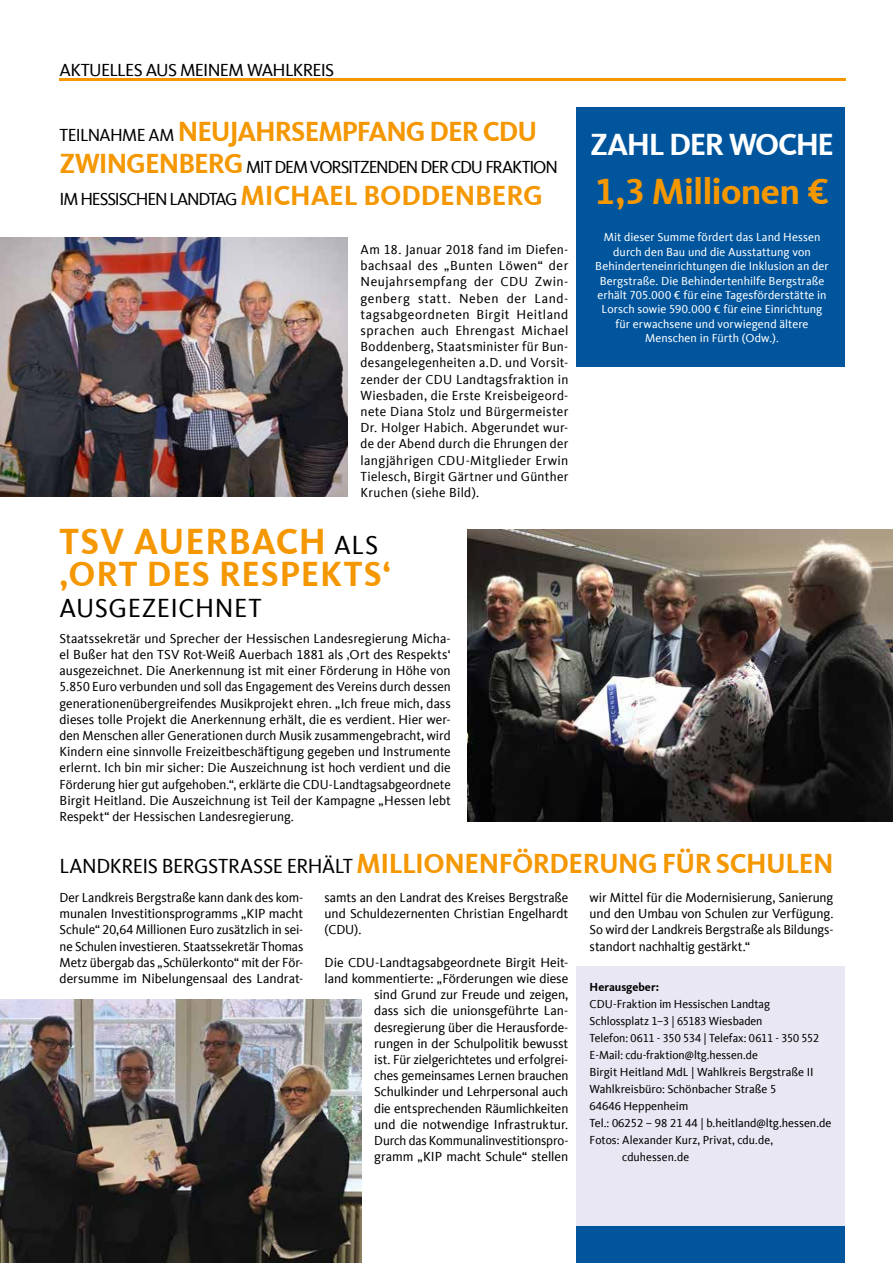
<style>
.page{position:relative;width:893px;height:1263px;background:#fff}
.page>*{position:absolute;margin:0;border:0;box-sizing:border-box;transform-origin:0 0}
.t1{font:700 37.5px "CDU Kievit Tab";letter-spacing:.02em;color:#f49700}
.t2{font:700 37.5px "CDU Kievit Tab";letter-spacing:-.005em;color:#f49700}
.t3{font:700 36px "CDU Kievit Tab";letter-spacing:.025em;color:#f49700}
.t4{font:700 31.5px "CDU Kievit Tab";letter-spacing:-.045em;color:#fff}
.t5{font:700 28.5px "CDU Kievit Tab";letter-spacing:-.025em;color:#f49700}
.t6{font:27px "CDU Kievit Tab";letter-spacing:.025em;color:#000}
.t7{font:18px/32.4px "CDU Kievit Tab";letter-spacing:-.065em;color:#000}
.t8{font:18px "CDU Kievit Tab";letter-spacing:-.035em;color:#000}
.t9{font:13.5px/16.2px "CDU Kievit Tab";letter-spacing:-.005em;color:#000;text-align:justify}
.t10{font:12px "CDU Kievit Tab";color:#000}
.t11{font:12px/14.4px "CDU Kievit Tab";letter-spacing:.005em;color:#fff;text-align:center}
.t12{font:700 12px "CDU Kievit Tab";color:#000}
.s1{font-weight:400;font-size:18px;color:#000}
.s2{font-weight:700;font-size:28.5px;color:#f49700}
.s3{font-weight:400;font-size:27px;color:#000}
.s4{font-weight:400;font-size:21px;color:#000}
</style>
<div class="page">
<hr style="left:60px;top:78px;width:786px;height:2px;background:#f49700">
<div style="left:577px;top:1226px;width:268px;height:37px;background:#00559d"></div>
<div style="left:577px;top:967px;width:268px;height:259px;background:#e8e7f3"></div>
<img style="left:0;top:238px;width:348px;height:259px">
<img style="left:0;top:999px;width:361px;height:264px">
<img style="left:468px;top:530px;width:425px;height:291px">
<div style="left:577px;top:107px;width:268px;height:260px;background:#00559d"></div>
<h3 class="t8" style="left:60px;top:60px;width:276px">AKTUELLES AUS MEINEM WAHLKREIS</h3>
<h3 class="t5" style="left:60px;top:114px;width:479px"><span class="s1">TEILNAHME AM</span> NEUJAHRSEMPFANG DER CDU</h3>
<h3 class="t7" style="left:60px;top:151px;width:500px"><span class="s2">ZWINGENBERG</span> MIT DEM VORSITZENDEN DER CDU FRAKTION<br>IM HESSISCHEN LANDTAG <span class="s2">MICHAEL BODDENBERG</span></h3>
<p class="t9" style="left:361px;top:241px;width:209px">Am 18. Januar 2018 fand im Diefen&shy;bachsaal des „Bunten Löwen“ der Neujahrsempfang der CDU Zwin&shy;genberg statt. Neben der Land&shy;tagsabgeordneten Birgit Heitland sprachen auch Ehrengast Michael Boddenberg, Staatsminister für Bun&shy;desangelegenheiten a.D. und Vorsit&shy;zender der CDU Landtagsfraktion in Wiesbaden, die Erste Kreisbeigeord&shy;nete Diana Stolz und Bürgermeister Dr. Holger Habich. Abgerundet wur&shy;de der Abend durch die Ehrungen der langjährigen CDU-Mitglieder Erwin Tielesch, Birgit Gärtner und Günther Kruchen (siehe Bild).</p>
<h1 class="t1" style="left:60px;top:520px;width:320px">TSV AUERBACH <span class="s3">ALS</span></h1>
<h2 class="t3" style="left:60px;top:553px;width:332px">‚ORT DES RESPEKTS‘</h2>
<h3 class="t6" style="left:60px;top:593px;width:204px">AUSGEZEICHNET</h3>
<p class="t9" style="left:60px;top:630px;width:393px">Staatssekretär und Sprecher der Hessischen Landesregierung Micha&shy;el Bußer hat den TSV Rot-Weiß Auerbach 1881 als ‚Ort des Respekts‘ ausgezeichnet. Die Anerkennung ist mit einer Förderung in Höhe von 5.850 Euro verbunden und soll das Engagement des Vereins durch dessen generationenübergreifendes Musikprojekt ehren. „Ich freue mich, dass dieses tolle Projekt die Anerkennung erhält, die es verdient. Hier wer&shy;den Menschen aller Generationen durch Musik zusammengebracht, wird Kindern eine sinnvolle Freizeitbeschäftigung gegeben und Instrumente erlernt. Ich bin mir sicher: Die Auszeichnung ist hoch verdient und die Förderung hier gut aufgehoben.“, erklärte die CDU-Landtagsabgeordnete Birgit Heitland. Die Auszeichnung ist Teil der Kampagne „Hessen lebt Respekt“ der Hessischen Landesregierung.</p>
<h3 class="t4" style="left:590px;top:126px;width:245px">ZAHL DER WOCHE</h3>
<h1 class="t2" style="left:595px;top:169px;width:235px">1,3 Millionen €</h1>
<p class="t11" style="left:595px;top:230px;width:235px">Mit dieser Summe fördert das Land Hessen durch den Bau und die Ausstattung von Behinderteneinrichtungen die Inklusion an der Bergstraße. Die Behindertenhilfe Bergstraße erhält 705.000 € für eine Tagesförderstätte in Lorsch sowie 590.000 € für eine Einrichtung für erwachsene und vorwiegend ältere Menschen in Fürth (Odw.).</p>
<h3 class="t5" style="left:60px;top:847px;width:775px"><span class="s4">LANDKREIS BERGSTRASSE ERHÄLT</span> MILLIONENFÖRDERUNG FÜR SCHULEN</h3>
<p class="t9" style="left:60px;top:889px;width:245px">Der Landkreis Bergstraße kann dank des kom&shy;munalen Investitionsprogramms „KIP macht Schule“ 20,64 Millionen Euro zusätzlich in sei&shy;ne Schulen investieren. Staatssekretär Thomas Metz übergab das „Schülerkonto“ mit der För&shy;dersumme im Nibelungensaal des Landrat-</p>
<p class="t9" style="left:325px;top:889px;width:245px">samts an den Landrat des Kreises Bergstraße und Schuldezernenten Christian Engelhardt (CDU).</p>
<p class="t9" style="left:590px;top:889px;width:245px">wir Mittel für die Modernisierung, Sanierung und den Umbau von Schulen zur Verfügung.<br>So wird der Landkreis Bergstraße als Bildungs&shy;standort nachhaltig gestärkt.“</p>
<p class="t9" style="left:325px;top:954px;width:245px;text-align:right">Die CDU-Landtagsabgeordnete Birgit Heit&shy;land kommentierte: „Förderungen wie diese sind Grund zur Freude und zeigen,<br>dass sich die unionsgeführte Lan&shy;desregierung über die Herausforde-<br>rungen in der Schulpolitik bewusst<br>ist. Für zielgerichtetes und erfolgrei-<br>ches gemeinsames Lernen brauchen Schulkinder und Lehrpersonal auch<br>die entsprechenden Räumlichkeiten<br>und die notwendige Infrastruktur.<br>Durch das Kommunalinvestitionspro-<br>gramm „KIP macht Schule“ stellen</p>
<p class="t12" style="left:590px;top:980px;width:71px">Herausgeber:</p>
<p class="t10" style="left:590px;top:998px;width:182px">CDU-Fraktion im Hessischen Landtag</p>
<p class="t10" style="left:590px;top:1015px;width:174px">Schlossplatz 1–3 | 65183 Wiesbaden</p>
<p class="t10" style="left:590px;top:1031px;width:231px">Telefon: 0611 - 350 534 | Telefax: 0611 - 350 552</p>
<p class="t10" style="left:590px;top:1048px;width:170px">E-Mail: cdu-fraktion@ltg.hessen.de</p>
<p class="t10" style="left:590px;top:1065px;width:226px">Birgit Heitland MdL | Wahlkreis Bergstraße II</p>
<p class="t10" style="left:590px;top:1082px;width:188px">Wahlkreisbüro: Schönbacher Straße 5</p>
<p class="t10" style="left:590px;top:1099px;width:100px">64646 Heppenheim</p>
<p class="t10" style="left:590px;top:1116px;width:243px">Tel.: 06252 – 98 21 44 | b.heitland@ltg.hessen.de</p>
<p class="t10" style="left:590px;top:1133px;width:185px">Fotos: Alexander Kurz, Privat, cdu.de,</p>
<p class="t10" style="left:622px;top:1150px;width:68px">cduhessen.de</p>
</div>
